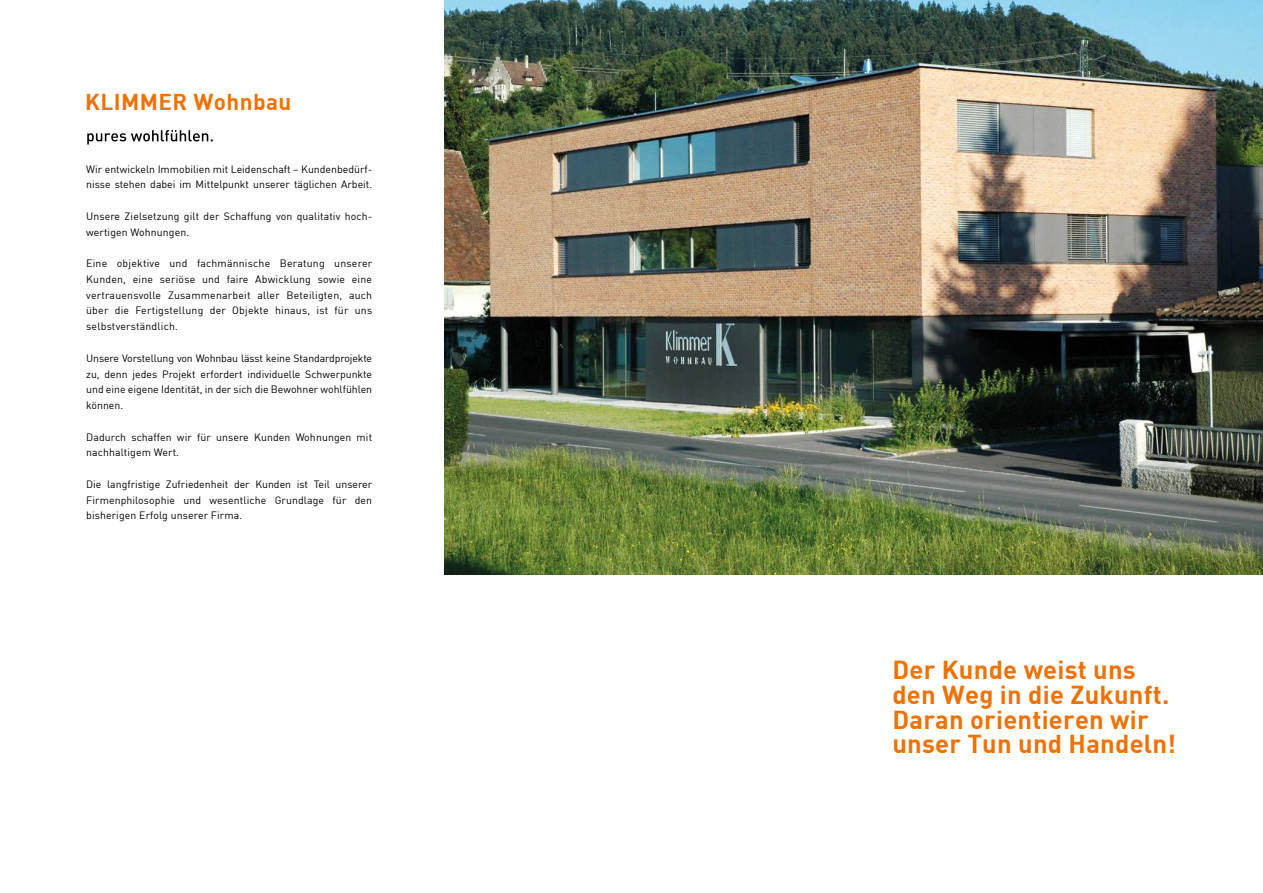
<style>
.page{position:relative;width:1263px;height:893px;background:#fff}
.page>*{position:absolute;margin:0;border:0;box-sizing:border-box;transform-origin:0 0}
.t1{font:700 25.5px/24.6px "DIN";letter-spacing:.01em;color:#ee7203}
.t2{font:700 22.5px "DIN";letter-spacing:.02em;color:#ee7203}
.t3{font:10.5px/15.8px "DIN";letter-spacing:.01em;color:#000}
</style>
<div class="page">
<svg style="left:87px;top:130px;width:126px;height:15px"></svg>
<img style="left:445px;top:0;width:818px;height:575px">
<h2 class="t2" style="left:85px;top:87px;width:208px">KLIMMER Wohnbau</h2>
<p class="t3" style="left:86px;top:161px;width:287px">Wir entwickeln Immobilien mit Leidenschaft – Kundenbedürf&shy;nisse stehen dabei im Mittelpunkt unserer täglichen Arbeit.</p>
<p class="t3" style="left:86px;top:208px;width:287px">Unsere Zielsetzung gilt der Schaffung von qualitativ hoch&shy;wertigen Wohnungen.</p>
<p class="t3" style="left:86px;top:255px;width:287px;text-align:justify">Eine objektive und fachmännische Beratung unserer Kunden, eine seriöse und faire Abwicklung sowie eine vertrauensvolle Zusammenarbeit aller Beteiligten, auch über die Fertigstellung der Objekte hinaus, ist für uns selbstverständlich.</p>
<p class="t3" style="left:86px;top:350px;width:287px;text-align:justify">Unsere Vorstellung von Wohnbau lässt keine Standardprojekte zu, denn jedes Projekt erfordert individuelle Schwerpunkte und eine eigene Identität, in der sich die Bewohner wohlfühlen können.</p>
<p class="t3" style="left:86px;top:429px;width:287px">Dadurch schaffen wir für unsere Kunden Wohnungen mit nachhaltigem Wert.</p>
<p class="t3" style="left:86px;top:476px;width:287px;text-align:justify">Die langfristige Zufriedenheit der Kunden ist Teil unserer Firmenphilosophie und wesentliche Grundlage für den bisherigen Erfolg unserer Firma.</p>
<h1 class="t1" style="left:892px;top:657px;width:285px">Der Kunde weist uns den Weg in die Zukunft.<br>Daran orientieren wir unser Tun und Handeln!</h1>
</div>
